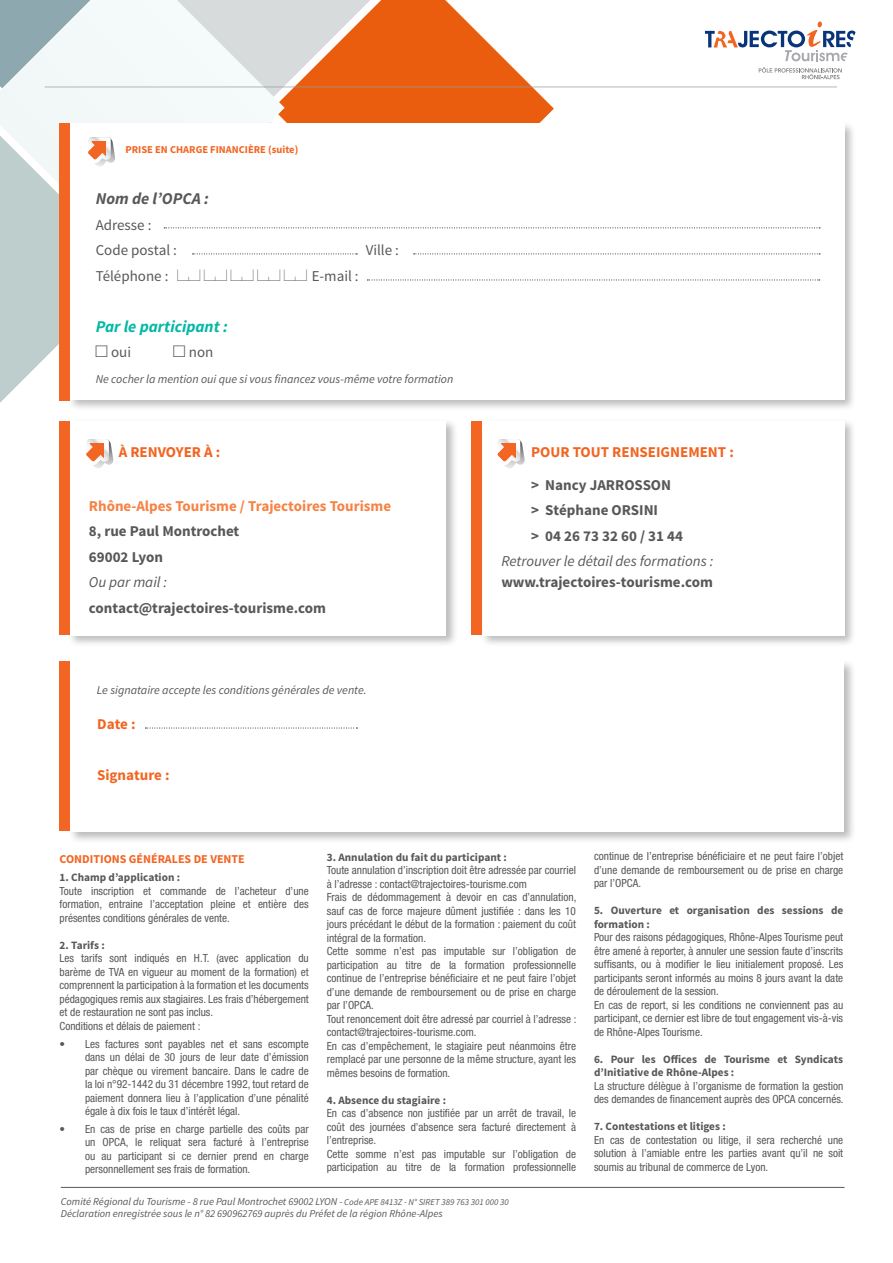
<style>
.page{position:relative;width:893px;height:1263px;background:#fff}
.page>*{position:absolute;margin:0;border:0;box-sizing:border-box;transform-origin:0 0}
.t1{font:italic 700 16.5px "Source Sans Pro";color:#03b8a6}
.t2{font:italic 700 16.5px "Source Sans Pro";color:#57585a}
.t3{font:700 15px "Source Sans Pro";color:#57585a}
.t4{font:15px "Source Sans Pro";color:#57585a}
.t5{font:700 15px "Source Sans Pro";color:#f36421}
.t6{font:italic 15px "Source Sans Pro";color:#57585a}
.t7{font:700 15px "Source Sans Pro";color:#f58345}
.t8{font:italic 12px "Source Sans Pro";color:#57585a}
.t9{font:700 12px "Source Sans Pro";color:#f36523}
.t10{font:condensed 11.25px/13.5px "Helvetica Neue LT Std";color:#57585a;text-align:justify}
.t11{font:700 11.25px/13.5px "Source Sans Pro";color:#57585a}
.t12{font:italic 10.5px "Source Sans Pro";color:#57585a}
.t13{font:700 10.5px "Source Sans Pro";color:#f36421}
.s1{font-family:"Casesaremplir Roman"}
.s2{font-size:9px}
</style>
<div class="page">
<svg style="left:284px;top:0;width:270px;height:108px;fill:#ea5d0f"></svg>
<svg style="left:0;top:0;width:284px;height:108px"></svg>
<svg style="left:705px;top:21px;width:150px;height:40px"></svg>
<svg style="left:759px;top:67px;width:83px;height:12px"></svg>
<hr style="left:44px;top:87px;width:793px;height:1px;background:#999b9e">
<div style="left:68px;top:418px;width:390px;height:229px;background:#231f20;opacity:.3"></div>
<div style="left:70px;top:421px;width:376px;height:214px;background:#fff"></div>
<img style="left:93px;top:441px;width:20px;height:27px">
<svg style="left:86px;top:439px;width:23px;height:26px"></svg>
<div style="left:480px;top:418px;width:376px;height:229px;background:#231f20;opacity:.3"></div>
<div style="left:483px;top:421px;width:361px;height:214px;background:#fff"></div>
<img style="left:504px;top:440px;width:21px;height:28px">
<svg style="left:497px;top:439px;width:23px;height:26px"></svg>
<div style="left:68px;top:659px;width:788px;height:184px;background:#231f20;opacity:.3"></div>
<div style="left:71px;top:662px;width:773px;height:170px;background:#fff"></div>
<svg style="left:145px;top:728px;width:212px;height:1px"></svg>
<svg style="left:0;top:108px;width:820px;height:322px"></svg>
<div style="left:60px;top:123px;width:10px;height:278px;background:#f36523"></div>
<div style="left:471px;top:421px;width:11px;height:214px;background:#f36523"></div>
<div style="left:60px;top:661px;width:10px;height:170px;background:#f36523"></div>
<div style="left:60px;top:421px;width:10px;height:214px;background:#f36523"></div>
<hr style="left:61px;top:1187px;width:783px;height:1px;background:#57585a">
<p class="t13" style="left:126px;top:143px;width:174px">PRISE EN CHARGE FINANCIÈRE (suite)</p>
<p class="t2" style="left:96px;top:188px;width:115px">Nom de l’OPCA :</p>
<p class="t4" style="left:96px;top:215px;width:57px">Adresse :</p>
<p class="t4" style="left:96px;top:241px;width:83px">Code postal :</p>
<p class="t4" style="left:366px;top:241px;width:35px">Ville :</p>
<p class="t4" style="left:96px;top:266px;width:264px">Téléphone : <span class="s1">AC AC AC AC AC</span> E-mail :</p>
<p class="t1" style="left:96px;top:316px;width:134px">Par le participant :</p>
<p class="t4" style="left:96px;top:343px;width:37px"><span class="s1">O</span> oui</p>
<p class="t4" style="left:173px;top:343px;width:41px"><span class="s1">O</span> non</p>
<p class="t8" style="left:96px;top:371px;width:359px">Ne cocher la mention oui que si vous financez vous-même votre formation</p>
<p class="t5" style="left:119px;top:442px;width:103px">À RENVOYER À :</p>
<p class="t7" style="left:89px;top:496px;width:304px">Rhône-Alpes Tourisme / Trajectoires Tourisme</p>
<p class="t3" style="left:89px;top:522px;width:152px">8, rue Paul Montrochet</p>
<p class="t3" style="left:89px;top:547px;width:76px">69002 Lyon</p>
<p class="t6" style="left:89px;top:573px;width:80px">Ou par mail :</p>
<p class="t3" style="left:89px;top:598px;width:239px">contact@trajectoires-tourisme.com</p>
<p class="t8" style="left:97px;top:682px;width:271px">Le signataire accepte les conditions générales de vente.</p>
<p class="t5" style="left:97px;top:714px;width:40px">Date :</p>
<p class="t5" style="left:97px;top:765px;width:74px">Signature :</p>
<p class="t5" style="left:531px;top:442px;width:204px">POUR TOUT RENSEIGNEMENT :</p>
<p class="t3" style="left:531px;top:475px;width:142px">&gt; Nancy JARROSSON</p>
<p class="t3" style="left:531px;top:501px;width:129px">&gt; Stéphane ORSINI</p>
<p class="t3" style="left:531px;top:526px;width:153px">&gt; 04 26 73 32 60 / 31 44</p>
<p class="t6" style="left:501px;top:552px;width:213px">Retrouver le détail des formations :</p>
<p class="t3" style="left:501px;top:573px;width:213px">www.trajectoires-tourisme.com</p>
<p class="t9" style="left:60px;top:852px;width:187px">CONDITIONS GÉNÉRALES DE VENTE</p>
<p class="t11" style="left:60px;top:871px;width:122px">1. Champ d’application :</p>
<p class="t10" style="left:60px;top:884px;width:251px">Toute inscription et commande de l’acheteur d’une formation, entraine l’acceptation pleine et entière des présentes conditions générales de vente.</p>
<p class="t11" style="left:60px;top:939px;width:47px">2. Tarifs :</p>
<p class="t10" style="left:60px;top:952px;width:251px">Les tarifs sont indiqués en H.T. (avec application du barème de TVA en vigueur au moment de la formation) et comprennent la participation à la formation et les documents pédagogiques remis aux stagiaires. Les frais d’hébergement et de restauration ne sont pas inclus.</p>
<p class="t10" style="left:60px;top:1019px;width:142px">Conditions et délais de paiement :</p>
<p class="t10" style="left:85px;top:1037px;width:225px;text-indent:-26px">• Les factures sont payables net et sans escompte dans un délai de 30 jours de leur date d’émission par chèque ou virement bancaire. Dans le cadre de la loi n°92-1442 du 31 décembre 1992, tout retard de paiement donnera lieu à l’application d’une pénalité égale à dix fois le taux d’intérêt légal.</p>
<p class="t10" style="left:85px;top:1122px;width:225px;text-indent:-26px">• En cas de prise en charge partielle des coûts par un OPCA, le reliquat sera facturé à l’entreprise ou au participant si ce dernier prend en charge personnellement ses frais de formation.</p>
<p class="t11" style="left:327px;top:850px;width:182px">3. Annulation du fait du participant :</p>
<p class="t10" style="left:327px;top:863px;width:251px">Toute annulation d’inscription doit être adressée par courriel à l’adresse : contact@trajectoires-tourisme.com</p>
<p class="t10" style="left:327px;top:890px;width:251px">Frais de dédommagement à devoir en cas d’annulation, sauf cas de force majeure dûment justifiée : dans les 10 jours précédant le début de la formation : paiement du coût intégral de la formation.</p>
<p class="t10" style="left:327px;top:944px;width:251px">Cette somme n’est pas imputable sur l’obligation de participation au titre de la formation professionnelle continue de l’entreprise bénéficiaire et ne peut faire l’objet d’une demande de remboursement ou de prise en charge par l’OPCA.</p>
<p class="t10" style="left:327px;top:1012px;width:251px">Tout renoncement doit être adressé par courriel à l’adresse : contact@trajectoires-tourisme.com.</p>
<p class="t10" style="left:327px;top:1039px;width:251px">En cas d’empêchement, le stagiaire peut néanmoins être remplacé par une personne de la même structure, ayant les mêmes besoins de formation.</p>
<p class="t11" style="left:327px;top:1093px;width:121px">4. Absence du stagiaire :</p>
<p class="t10" style="left:327px;top:1106px;width:251px">En cas d’absence non justifiée par un arrêt de travail, le coût des journées d’absence sera facturé directement à l’entreprise.</p>
<p class="t10" style="left:327px;top:1147px;width:251px">Cette somme n’est pas imputable sur l’obligation de participation au titre de la formation professionnelle</p>
<p class="t12" style="left:61px;top:1195px;width:449px">Comité Régional du Tourisme - 8 rue Paul Montrochet 69002 LYON - <span class="s2">Code APE 8413Z - N° SIRET 389 763 301 000 30</span></p>
<p class="t12" style="left:61px;top:1207px;width:383px">Déclaration enregistrée sous le n° 82 690962769 auprès du Préfet de la région Rhône-Alpes</p>
<p class="t10" style="left:594px;top:849px;width:251px">continue de l’entreprise bénéficiaire et ne peut faire l’objet d’une demande de remboursement ou de prise en charge par l’OPCA.</p>
<p class="t11" style="left:594px;top:904px;width:251px">5. Ouverture et organisation des sessions de formation :</p>
<p class="t10" style="left:594px;top:930px;width:251px">Pour des raisons pédagogiques, Rhône-Alpes Tourisme peut être amené à reporter, à annuler une session faute d’inscrits suffisants, ou à modifier le lieu initialement proposé. Les participants seront informés au moins 8 jours avant la date de déroulement de la session.</p>
<p class="t10" style="left:594px;top:998px;width:251px">En cas de report, si les conditions ne conviennent pas au participant, ce dernier est libre de tout engagement vis-à-vis de Rhône-Alpes Tourisme.</p>
<p class="t11" style="left:594px;top:1053px;width:251px">6. Pour les Offices de Tourisme et Syndicats d’Initiative de Rhône-Alpes :</p>
<p class="t10" style="left:594px;top:1079px;width:251px">La structure délègue à l’organisme de formation la gestion des demandes de financement auprès des OPCA concernés.</p>
<p class="t11" style="left:594px;top:1120px;width:133px">7. Contestations et litiges :</p>
<p class="t10" style="left:594px;top:1133px;width:251px">En cas de contestation ou litige, il sera recherché une solution à l’amiable entre les parties avant qu’il ne soit soumis au tribunal de commerce de Lyon.</p>
</div>
